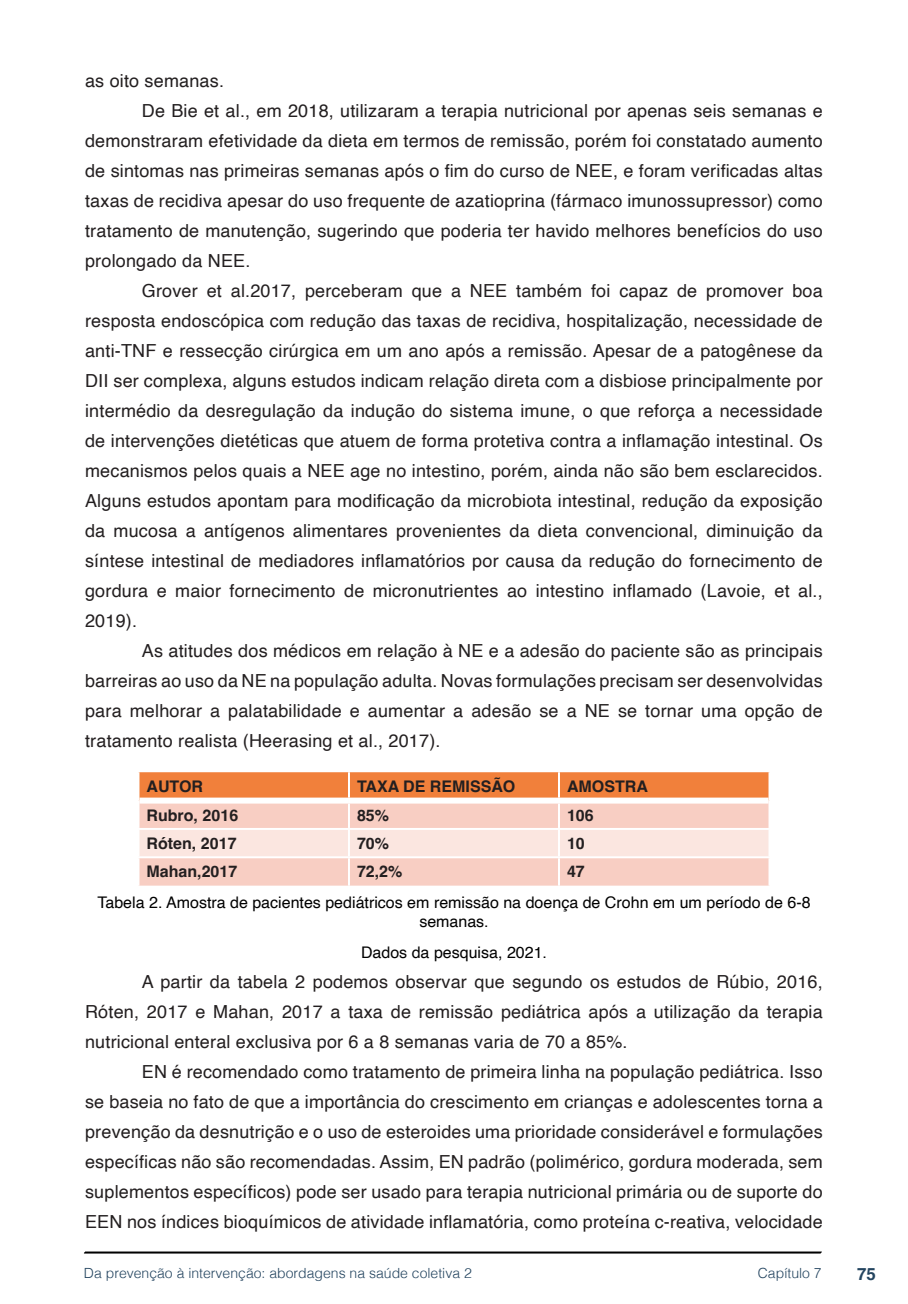
<style>
.page{position:relative;width:908px;height:1304px;background:#fff}
.page>*{position:absolute;margin:0;border:0;box-sizing:border-box;transform-origin:0 0}
.t1{font:18px/30px "Helvetica";letter-spacing:.01em;color:#231f20;text-align:justify}
.t2{font:700 16.8px "Helvetica";color:#23445f}
.t3{font:16px/19.2px "Helvetica";color:#000;text-align:center}
.t4{font:700 16px "Helvetica";color:#231f20}
.t5{font:300 14px "Helvetica";color:#23445f}
</style>
<div class="page">
<svg style="left:84px;top:1251px;width:737px;height:3px;background:#515151"></svg>
<svg style="left:139px;top:772px;width:629px;height:26px;background:#f18340"></svg>
<div style="left:139px;top:804px;width:629px;height:82px;background:#f8cec3"></div>
<div style="left:139px;top:830px;width:629px;height:26px;background:#fbe6e0"></div>
<hr style="left:348px;top:772px;width:2px;height:26px;background:#fff">
<hr style="left:557px;top:772px;width:2px;height:26px;background:#fff">
<hr style="left:348px;top:804px;width:2px;height:24px;background:#fff">
<hr style="left:557px;top:804px;width:2px;height:24px;background:#fff">
<hr style="left:137px;top:828px;width:212px;height:2px;background:#fff">
<hr style="left:349px;top:828px;width:209px;height:2px;background:#fff">
<hr style="left:348px;top:830px;width:2px;height:26px;background:#fff">
<hr style="left:558px;top:828px;width:212px;height:2px;background:#fff">
<hr style="left:557px;top:830px;width:2px;height:26px;background:#fff">
<hr style="left:137px;top:856px;width:212px;height:2px;background:#fff">
<hr style="left:349px;top:856px;width:209px;height:2px;background:#fff">
<hr style="left:348px;top:858px;width:2px;height:28px;background:#fff">
<hr style="left:558px;top:856px;width:212px;height:2px;background:#fff">
<hr style="left:557px;top:858px;width:2px;height:28px;background:#fff">
<p class="t1" style="left:85px;top:66px;width:140px">as oito semanas.</p>
<p class="t1" style="left:142px;top:96px;width:682px">De Bie et al., em 2018, utilizaram a terapia nutricional por apenas seis semanas e</p>
<p class="t1" style="left:85px;top:126px;width:738px">demonstraram efetividade da dieta em termos de remissão, porém foi constatado aumento</p>
<p class="t1" style="left:85px;top:156px;width:738px">de sintomas nas primeiras semanas após o fim do curso de NEE, e foram verificadas altas</p>
<p class="t1" style="left:85px;top:186px;width:738px">taxas de recidiva apesar do uso frequente de azatioprina (fármaco imunossupressor) como</p>
<p class="t1" style="left:85px;top:216px;width:738px">tratamento de manutenção, sugerindo que poderia ter havido melhores benefícios do uso</p>
<p class="t1" style="left:85px;top:246px;width:167px">prolongado da NEE.</p>
<p class="t1" style="left:142px;top:276px;width:682px">Grover et al.2017, perceberam que a NEE também foi capaz de promover boa</p>
<p class="t1" style="left:85px;top:306px;width:738px">resposta endoscópica com redução das taxas de recidiva, hospitalização, necessidade de</p>
<p class="t1" style="left:85px;top:336px;width:738px">anti-TNF e ressecção cirúrgica em um ano após a remissão. Apesar de a patogênese da</p>
<p class="t1" style="left:85px;top:366px;width:738px">DII ser complexa, alguns estudos indicam relação direta com a disbiose principalmente por</p>
<p class="t1" style="left:85px;top:396px;width:738px">intermédio da desregulação da indução do sistema imune, o que reforça a necessidade</p>
<p class="t1" style="left:85px;top:427px;width:738px">de intervenções dietéticas que atuem de forma protetiva contra a inflamação intestinal. Os</p>
<p class="t1" style="left:85px;top:457px;width:738px">mecanismos pelos quais a NEE age no intestino, porém, ainda não são bem esclarecidos.</p>
<p class="t1" style="left:85px;top:487px;width:738px">Alguns estudos apontam para modificação da microbiota intestinal, redução da exposição</p>
<p class="t1" style="left:85px;top:517px;width:738px">da mucosa a antígenos alimentares provenientes da dieta convencional, diminuição da</p>
<p class="t1" style="left:85px;top:547px;width:738px">síntese intestinal de mediadores inflamatórios por causa da redução do fornecimento de</p>
<p class="t1" style="left:85px;top:577px;width:738px">gordura e maior fornecimento de micronutrientes ao intestino inflamado (Lavoie, et al.,</p>
<p class="t1" style="left:85px;top:607px;width:53px">2019).</p>
<p class="t1" style="left:142px;top:637px;width:682px">As atitudes dos médicos em relação à NE e a adesão do paciente são as principais</p>
<p class="t1" style="left:85px;top:667px;width:738px">barreiras ao uso da NE na população adulta. Novas formulações precisam ser desenvolvidas</p>
<p class="t1" style="left:85px;top:697px;width:738px">para melhorar a palatabilidade e aumentar a adesão se a NE se tornar uma opção de</p>
<p class="t1" style="left:85px;top:727px;width:357px">tratamento realista (Heerasing et al., 2017).</p>
<p class="t4" style="left:146px;top:777px;width:58px">AUTOR</p>
<p class="t4" style="left:357px;top:777px;width:160px">TAXA DE REMISSÃO</p>
<p class="t4" style="left:566px;top:777px;width:82px">AMOSTRA</p>
<p class="t4" style="left:146px;top:805px;width:93px">Rubro, 2016</p>
<p class="t4" style="left:357px;top:805px;width:34px">85%</p>
<p class="t4" style="left:566px;top:805px;width:28px">106</p>
<p class="t4" style="left:146px;top:834px;width:91px">Róten, 2017</p>
<p class="t4" style="left:357px;top:834px;width:34px">70%</p>
<p class="t4" style="left:566px;top:834px;width:19px">10</p>
<p class="t4" style="left:146px;top:862px;width:92px">Mahan,2017</p>
<p class="t4" style="left:357px;top:862px;width:47px">72,2%</p>
<p class="t4" style="left:567px;top:862px;width:19px">47</p>
<p class="t3" style="left:97px;top:893px;width:714px">Tabela 2. Amostra de pacientes pediátricos em remissão na doença de Crohn em um período de 6-8 semanas.</p>
<p class="t3" style="left:361px;top:943px;width:187px">Dados da pesquisa, 2021.</p>
<p class="t1" style="left:85px;top:967px;width:738px;text-indent:57px">A partir da tabela 2 podemos observar que segundo os estudos de Rúbio, 2016, Róten, 2017 e Mahan, 2017 a taxa de remissão pediátrica após a utilização da terapia nutricional enteral exclusiva por 6 a 8 semanas varia de 70 a 85%.</p>
<p class="t1" style="left:85px;top:1057px;width:738px;text-indent:57px">EN é recomendado como tratamento de primeira linha na população pediátrica. Isso se baseia no fato de que a importância do crescimento em crianças e adolescentes torna a prevenção da desnutrição e o uso de esteroides uma prioridade considerável e formulações específicas não são recomendadas. Assim, EN padrão (polimérico, gordura moderada, sem suplementos específicos) pode ser usado para terapia nutricional primária ou de suporte do EEN nos índices bioquímicos de atividade inflamatória, como proteína c-reativa, velocidade</p>
<p class="t5" style="left:84px;top:1261px;width:389px">Da prevenção à intervenção: abordagens na saúde coletiva 2</p>
<p class="t5" style="left:757px;top:1261px;width:65px">Capítulo 7</p>
<p class="t2" style="left:856px;top:1264px;width:20px">75</p>
</div>
